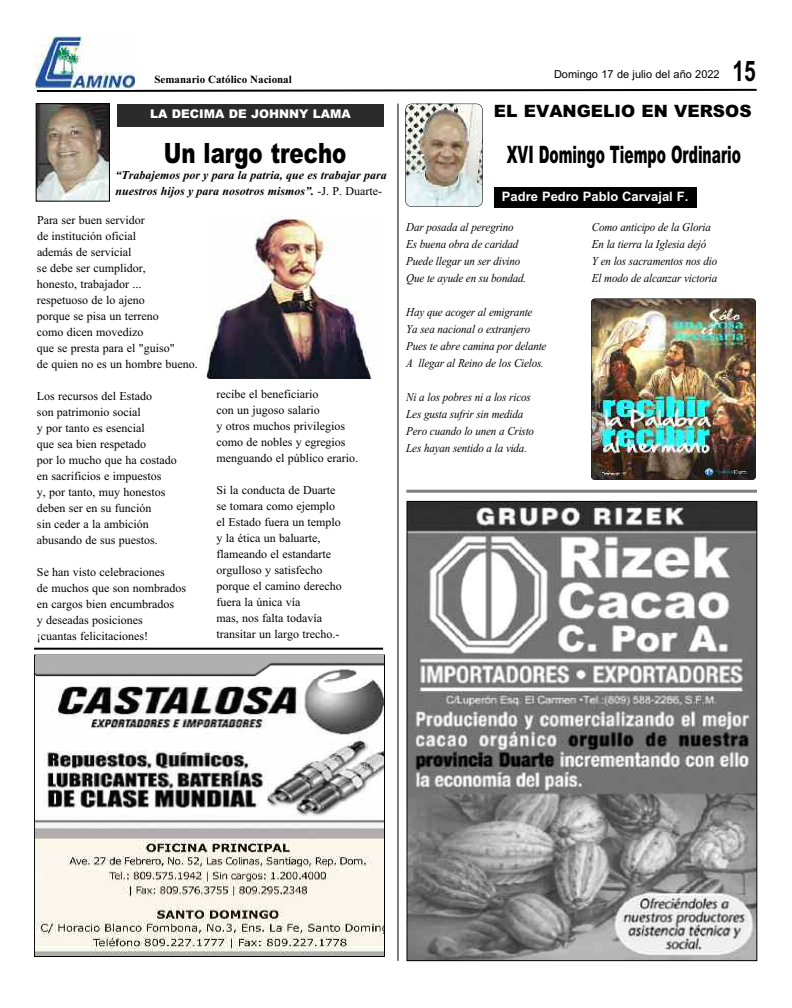
<style>
.page{position:relative;width:792px;height:1008px;background:#fff}
.page>*{position:absolute;margin:0;border:0;box-sizing:border-box;transform-origin:0 0}
.t1{font:700 28.4px "Arial";color:#000;scale:.74 1}
.t2{font:900 28px "Arial";color:#000;scale:.76 1}
.t3{font:900 24px "Arial";color:#000;scale:.58 1}
.t4{font:900 17px "Arial";color:#000}
.t5{font:13px "Arial Bold MT OTF";color:#fff}
.t6{font:12px/16px "Times New Roman";color:#000}
.t7{font:italic 12px/17px "Times New Roman";letter-spacing:-.015em;color:#000;scale:.92 1}
.t8{font:italic 700 12px/16px "Times New Roman";color:#000}
.t9{font:900 12px "Arial";color:#fff}
.t10{font:11px "Arial";color:#000}
.t11{font:700 11px "Times New Roman";color:#000}
.s1{font-weight:400;font-style:normal}
</style>
<div class="page">
<svg style="left:35px;top:88px;width:722px;height:4px"></svg>
<img style="left:405px;top:104px;width:78px;height:103px">
<div style="left:405px;top:104px;width:78px;height:103px;border:1px solid #000;border-radius:6px"></div>
<hr style="left:397px;top:104px;width:1px;height:857px;background:#000">
<hr style="left:406px;top:490px;width:351px;height:3px;background:#808080">
<div style="left:494px;top:187px;width:203px;height:20px;background:#000"></div>
<img style="left:38px;top:106px;width:70px;height:93px">
<div style="left:36px;top:104px;width:74px;height:97px;border:1px solid #000"></div>
<img style="left:409px;top:503px;width:346px;height:456px">
<div style="left:407px;top:501px;width:350px;height:460px;border:1px solid #000"></div>
<div style="left:117px;top:104px;width:267px;height:23px;background:#2b2b2b"></div>
<img style="left:36px;top:36px;width:99px;height:53px">
<img style="left:591px;top:299px;width:165px;height:181px;border-radius:4px">
<div style="left:591px;top:299px;width:165px;height:181px;border:1px solid #000;border-radius:4px"></div>
<img style="left:207px;top:215px;width:166px;height:164px">
<hr style="left:34px;top:648px;width:349px;height:2px;background:#000">
<img style="left:35px;top:656px;width:349px;height:300px">
<img style="left:36px;top:656px;width:348px;height:23px">
<img style="left:35px;top:833px;width:349px;height:121px">
<p class="t11" style="left:154px;top:72px;width:139px">Semanario Católico Nacional</p>
<p class="t10" style="left:554px;top:68px;width:167px">Domingo 17 de julio del año 2022</p>
<h1 class="t1" style="left:733px;top:55px;width:33px">15</h1>
<p class="t9" style="left:150px;top:107px;width:202px">LA DECIMA DE JOHNNY LAMA</p>
<h2 class="t2" style="left:164px;top:137px;width:242px">Un largo trecho</h2>
<p class="t8" style="left:115px;top:167px;width:273px">“Trabajemos por y para la patria, que es trabajar para nuestros hijos y para nosotros mismos”. <span class="s1">-J. P. Duarte-</span></p>
<p class="t6" style="left:37px;top:212px;width:162px">Para ser buen servidor<br>de institución oficial<br>además de servicial<br>se debe ser cumplidor,<br>honesto, trabajador ...<br>respetuoso de lo ajeno<br>porque se pisa un terreno<br>como dicen movedizo<br>que se presta para el "guiso"<br>de quien no es un hombre bueno.</p>
<p class="t6" style="left:37px;top:388px;width:141px">Los recursos del Estado<br>son patrimonio social<br>y por tanto es esencial<br>que sea bien respetado<br>por lo mucho que ha costado en sacrificios e impuestos<br>y, por tanto, muy honestos deben ser en su función<br>sin ceder a la ambición abusando de sus puestos.</p>
<p class="t6" style="left:37px;top:564px;width:151px">Se han visto celebraciones<br>de muchos que son nombrados en cargos bien encumbrados<br>y deseadas posiciones<br>¡cuantas felicitaciones!</p>
<p class="t6" style="left:216px;top:386px;width:143px">recibe el beneficiario<br>con un jugoso salario<br>y otros muchos privilegios como de nobles y egregios menguando el público erario.</p>
<p class="t6" style="left:216px;top:482px;width:127px">Si la conducta de Duarte se tomara como ejemplo el Estado fuera un templo y la ética un baluarte, flameando el estandarte orgulloso y satisfecho porque el camino derecho fuera la única vía<br>mas, nos falta todavía transitar un largo trecho.-</p>
<h3 class="t4" style="left:494px;top:101px;width:259px">EL EVANGELIO EN VERSOS</h3>
<h3 class="t3" style="left:507px;top:141px;width:405px">XVI Domingo Tiempo Ordinario</h3>
<p class="t5" style="left:502px;top:189px;width:188px">Padre Pedro Pablo Carvajal F.</p>
<p class="t7" style="left:406px;top:219px;width:132px">Dar posada al peregrino<br>Es buena obra de caridad<br>Puede llegar un ser divino<br>Que te ayude en su bondad.</p>
<p class="t7" style="left:406px;top:304px;width:154px">Hay que acoger al emigrante<br>Ya sea nacional o extranjero<br>Pues te abre camina por delante<br>A llegar al Reino de los Cielos.</p>
<p class="t7" style="left:406px;top:389px;width:140px">Ni a los pobres ni a los ricos<br>Les gusta sufrir sin medida<br>Pero cuando lo unen a Cristo<br>Les hayan sentido a la vida.</p>
<p class="t7" style="left:592px;top:219px;width:138px">Como anticipo de la Gloria<br>En la tierra la Iglesia dejó<br>Y en los sacramentos nos dio<br>El modo de alcanzar victoria</p>
</div>
